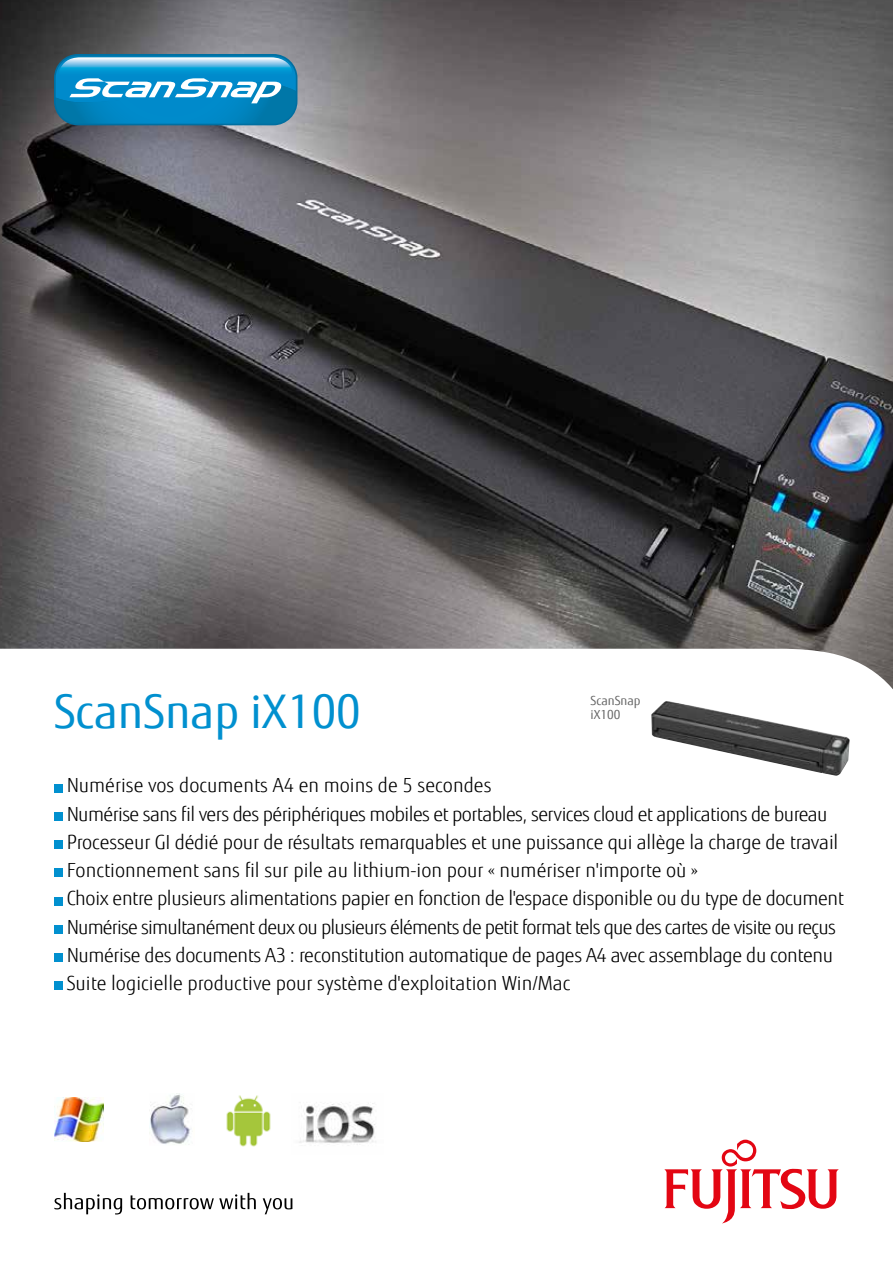
<style>
.page{position:relative;width:893px;height:1263px;background:#fff}
.page>*{position:absolute;margin:0;border:0;box-sizing:border-box;transform-origin:0 0}
.t1{font:46.5px "Fujitsu Sans";color:#0190cf}
.t2{font:300 19.5px/28.2px "Fujitsu Sans";letter-spacing:-.02em;color:#000}
.t3{font:12.6px/14.7px "Fujitsu Sans";color:#000}
</style>
<div class="page">
<img style="left:0;top:0;width:893px;height:649px">
<div style="left:54px;top:54px;width:243px;height:71px;background:#006fa1;border-radius:24px"></div>
<svg style="left:56px;top:56px;width:240px;height:68px;background:#359fcf"></svg>
<svg style="left:54px;top:1193px;width:68px;height:21px"></svg>
<svg style="left:131px;top:1193px;width:125px;height:16px"></svg>
<svg style="left:263px;top:1198px;width:29px;height:16px"></svg>
<svg style="left:664px;top:1139px;width:175px;height:84px"></svg>
<img style="left:651px;top:701px;width:199px;height:75px">
<img style="left:299px;top:1103px;width:77px;height:42px">
<img style="left:150px;top:1093px;width:41px;height:51px">
<img style="left:226px;top:1095px;width:45px;height:52px">
<img style="left:54px;top:1098px;width:49px;height:43px">
<div style="left:54px;top:784px;width:9px;height:8px;background:#0190cf"></div>
<div style="left:54px;top:812px;width:9px;height:8px;background:#0190cf"></div>
<div style="left:54px;top:840px;width:9px;height:9px;background:#0190cf"></div>
<div style="left:54px;top:868px;width:9px;height:9px;background:#0190cf"></div>
<div style="left:54px;top:897px;width:9px;height:8px;background:#0190cf"></div>
<div style="left:54px;top:925px;width:9px;height:8px;background:#0190cf"></div>
<div style="left:54px;top:953px;width:9px;height:9px;background:#0190cf"></div>
<div style="left:54px;top:981px;width:9px;height:9px;background:#0190cf"></div>
<h1 class="t1" style="left:54px;top:684px;width:308px">ScanSnap iX100</h1>
<p class="t3" style="left:591px;top:693px;width:51px">ScanSnap iX100</p>
<p class="t2" style="left:67px;top:771px;width:779px">Numérise vos documents A4 en moins de 5 secondes<br>Numérise sans fil vers des périphériques mobiles et portables, services cloud et applications de bureau Processeur GI dédié pour de résultats remarquables et une puissance qui allège la charge de travail Fonctionnement sans fil sur pile au lithium-ion pour « numériser n'importe où »<br>Choix entre plusieurs alimentations papier en fonction de l'espace disponible ou du type de document Numérise simultanément deux ou plusieurs éléments de petit format tels que des cartes de visite ou reçus Numérise des documents A3 : reconstitution automatique de pages A4 avec assemblage du contenu Suite logicielle productive pour système d'exploitation Win/Mac</p>
</div>
